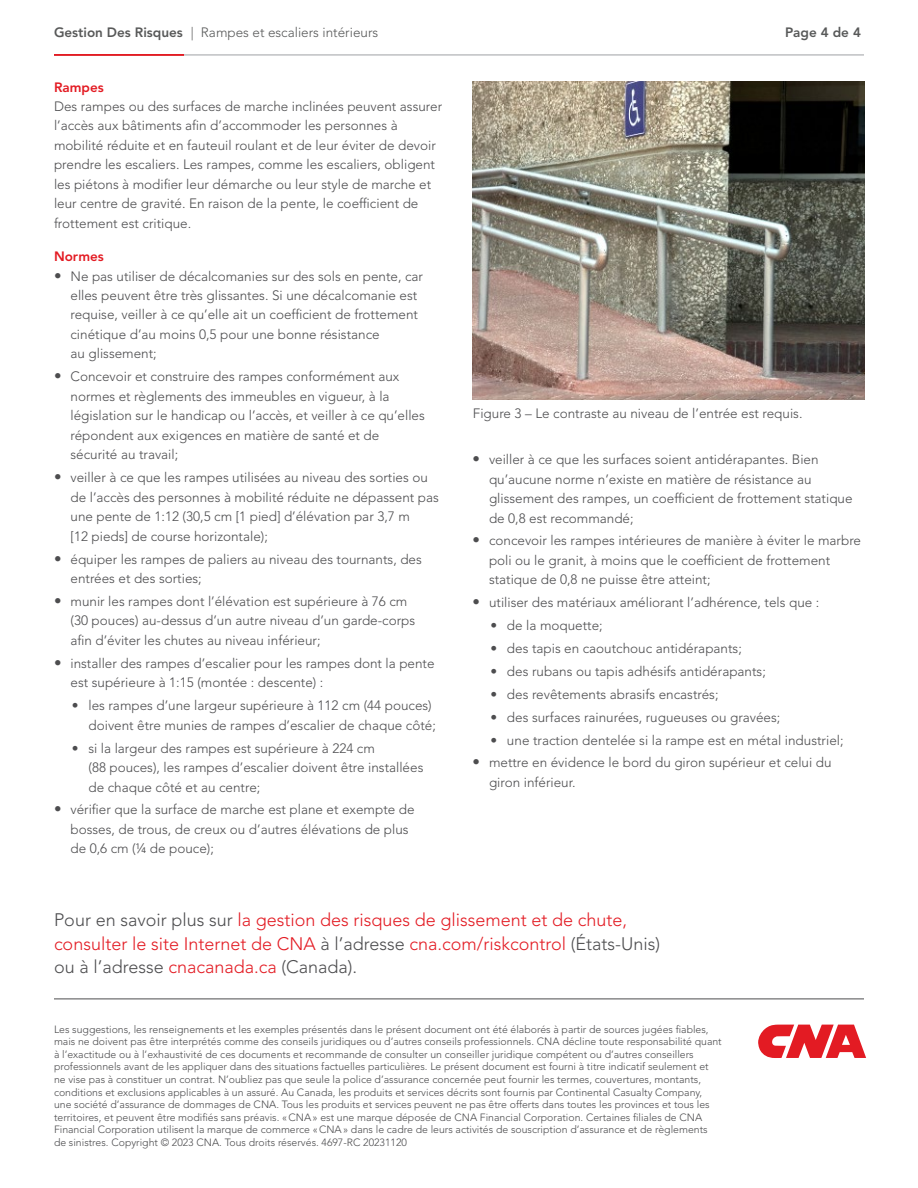
<style>
.page{position:relative;width:918px;height:1188px;background:#fff}
.page>*{position:absolute;margin:0;border:0;box-sizing:border-box;transform-origin:0 0}
.t1{font:300 18px/23.4px "Avenir LT Std";color:#e31b23}
.t2{font:300 13.5px/19.5px "Avenir LT Std";color:#4d4d4f}
.t3{font:300 13.5px "Avenir LT Std";color:#585959}
.t4{font:800 13.5px "Avenir LT Std";color:#e31b23}
.t5{font:800 13.5px "Avenir LT Std";color:#585959}
.t6{font:300 10.5px/12.6px "Avenir LT Std";color:#4d4d4f}
.s1{font-weight:800}
.s2{font-weight:800;font-size:15px}
.s3{color:#4d4d4f}
</style>
<div class="page">
<img style="left:473px;top:81px;width:391px;height:319px">
<hr style="left:54px;top:999px;width:810px;height:1px;background:#4d4d4f">
<svg style="left:758px;top:1025px;width:108px;height:33px"></svg>
<hr style="left:54px;top:55px;width:810px;height:1px;background:#9fa1a4">
<hr style="left:54px;top:54px;width:130px;height:2px;background:#e31b23">
<p class="t3" style="left:54px;top:25px;width:326px"><span class="s1">Gestion Des Risques</span> | Rampes et escaliers intérieurs</p>
<p class="t5" style="left:785px;top:25px;width:77px">Page 4 de 4</p>
<p class="t4" style="left:54px;top:79px;width:51px">Rampes</p>
<p class="t2" style="left:54px;top:97px;width:390px">Des rampes ou des surfaces de marche inclinées peuvent assurer l’accès aux bâtiments afin d’accommoder les personnes à mobilité réduite et en fauteuil roulant et de leur éviter de devoir prendre les escaliers. Les rampes, comme les escaliers, obligent les piétons à modifier leur démarche ou leur style de marche et leur centre de gravité. En raison de la pente, le coefficient de frottement est critique.</p>
<p class="t4" style="left:54px;top:248px;width:51px">Normes</p>
<p class="t2" style="left:70px;top:266px;width:354px;text-indent:-16px"><span class="s2">•</span> Ne pas utiliser de décalcomanies sur des sols en pente, car elles peuvent être très glissantes. Si une décalcomanie est requise, veiller à ce qu’elle ait un coefficient de frottement cinétique d’au moins 0,5 pour une bonne résistance<br>au glissement;</p>
<p class="t2" style="left:70px;top:367px;width:356px;text-indent:-16px"><span class="s2">•</span> Concevoir et construire des rampes conformément aux normes et règlements des immeubles en vigueur, à la législation sur le handicap ou l’accès, et veiller à ce qu’elles répondent aux exigences en matière de santé et de sécurité au travail;</p>
<p class="t2" style="left:70px;top:468px;width:370px;text-indent:-16px"><span class="s2">•</span> veiller à ce que les rampes utilisées au niveau des sorties ou de l’accès des personnes à mobilité réduite ne dépassent pas une pente de 1:12 (30,5 cm [1 pied] d’élévation par 3,7 m<br>[12 pieds] de course horizontale);</p>
<p class="t2" style="left:70px;top:549px;width:353px;text-indent:-16px"><span class="s2">•</span> équiper les rampes de paliers au niveau des tournants, des entrées et des sorties;</p>
<p class="t2" style="left:70px;top:592px;width:346px;text-indent:-16px"><span class="s2">•</span> munir les rampes dont l’élévation est supérieure à 76 cm (30 pouces) au-dessus d’un autre niveau d’un garde-corps afin d’éviter les chutes au niveau inférieur;</p>
<p class="t2" style="left:70px;top:654px;width:366px;text-indent:-16px"><span class="s2">•</span> installer des rampes d’escalier pour les rampes dont la pente est supérieure à 1:15 (montée : descente) :</p>
<p class="t2" style="left:88px;top:696px;width:349px;text-indent:-16px"><span class="s1">•</span> les rampes d’une largeur supérieure à 112 cm (44 pouces) doivent être munies de rampes d’escalier de chaque côté;</p>
<p class="t2" style="left:88px;top:738px;width:336px;text-indent:-16px"><span class="s1">•</span> si la largeur des rampes est supérieure à 224 cm<br>(88 pouces), les rampes d’escalier doivent être installées de chaque côté et au centre;</p>
<p class="t2" style="left:70px;top:800px;width:346px;text-indent:-16px"><span class="s2">•</span> vérifier que la surface de marche est plane et exempte de bosses, de trous, de creux ou d’autres élévations de plus de 0,6 cm (¼ de pouce);</p>
<p class="t2" style="left:473px;top:403px;width:331px">Figure 3 – Le contraste au niveau de l’entrée est requis.</p>
<p class="t2" style="left:489px;top:450px;width:365px;text-indent:-16px"><span class="s2">•</span> veiller à ce que les surfaces soient antidérapantes. Bien qu’aucune norme n’existe en matière de résistance au glissement des rampes, un coefficient de frottement statique de 0,8 est recommandé;</p>
<p class="t2" style="left:489px;top:531px;width:374px;text-indent:-16px"><span class="s2">•</span> concevoir les rampes intérieures de manière à éviter le marbre poli ou le granit, à moins que le coefficient de frottement statique de 0,8 ne puisse être atteint;</p>
<p class="t2" style="left:472px;top:593px;width:348px"><span class="s2">•</span> utiliser des matériaux améliorant l’adhérence, tels que :</p>
<p class="t2" style="left:490px;top:616px;width:114px"><span class="s1">•</span> de la moquette;</p>
<p class="t2" style="left:490px;top:639px;width:253px"><span class="s1">•</span> des tapis en caoutchouc antidérapants;</p>
<p class="t2" style="left:490px;top:662px;width:277px"><span class="s1">•</span> des rubans ou tapis adhésifs antidérapants;</p>
<p class="t2" style="left:490px;top:684px;width:230px"><span class="s1">•</span> des revêtements abrasifs encastrés;</p>
<p class="t2" style="left:490px;top:707px;width:291px"><span class="s1">•</span> des surfaces rainurées, rugueuses ou gravées;</p>
<p class="t2" style="left:490px;top:730px;width:355px"><span class="s1">•</span> une traction dentelée si la rampe est en métal industriel;</p>
<p class="t2" style="left:489px;top:753px;width:344px;text-indent:-16px"><span class="s2">•</span> mettre en évidence le bord du giron supérieur et celui du giron inférieur.</p>
<h1 class="t1" style="left:54px;top:909px;width:608px"><span class="s3">Pour en savoir plus sur</span> la gestion des risques de glissement et de chute, consulter le site Internet de CNA <span class="s3">à l’adresse</span> cna.com/riskcontrol <span class="s3">(États-Unis) ou à l’adresse</span> cnacanada.ca <span class="s3">(Canada).</span></h1>
<p class="t6" style="left:54px;top:1023px;width:669px">Les suggestions, les renseignements et les exemples présentés dans le présent document ont été élaborés à partir de sources jugées fiables, mais ne doivent pas être interprétés comme des conseils juridiques ou d’autres conseils professionnels. CNA décline toute responsabilité quant à l’exactitude ou à l’exhaustivité de ces documents et recommande de consulter un conseiller juridique compétent ou d’autres conseillers professionnels avant de les appliquer dans des situations factuelles particulières. Le présent document est fourni à titre indicatif seulement et ne vise pas à constituer un contrat. N’oubliez pas que seule la police d’assurance concernée peut fournir les termes, couvertures, montants, conditions et exclusions applicables à un assuré. Au Canada, les produits et services décrits sont fournis par Continental Casualty Company, une société d’assurance de dommages de CNA. Tous les produits et services peuvent ne pas être offerts dans toutes les provinces et tous les territoires, et peuvent être modifiés sans préavis. «CNA» est une marque déposée de CNA Financial Corporation. Certaines filiales de CNA Financial Corporation utilisent la marque de commerce «CNA» dans le cadre de leurs activités de souscription d’assurance et de règlements de sinistres. Copyright © 2023 CNA. Tous droits réservés. 4697-RC 20231120</p>
</div>
